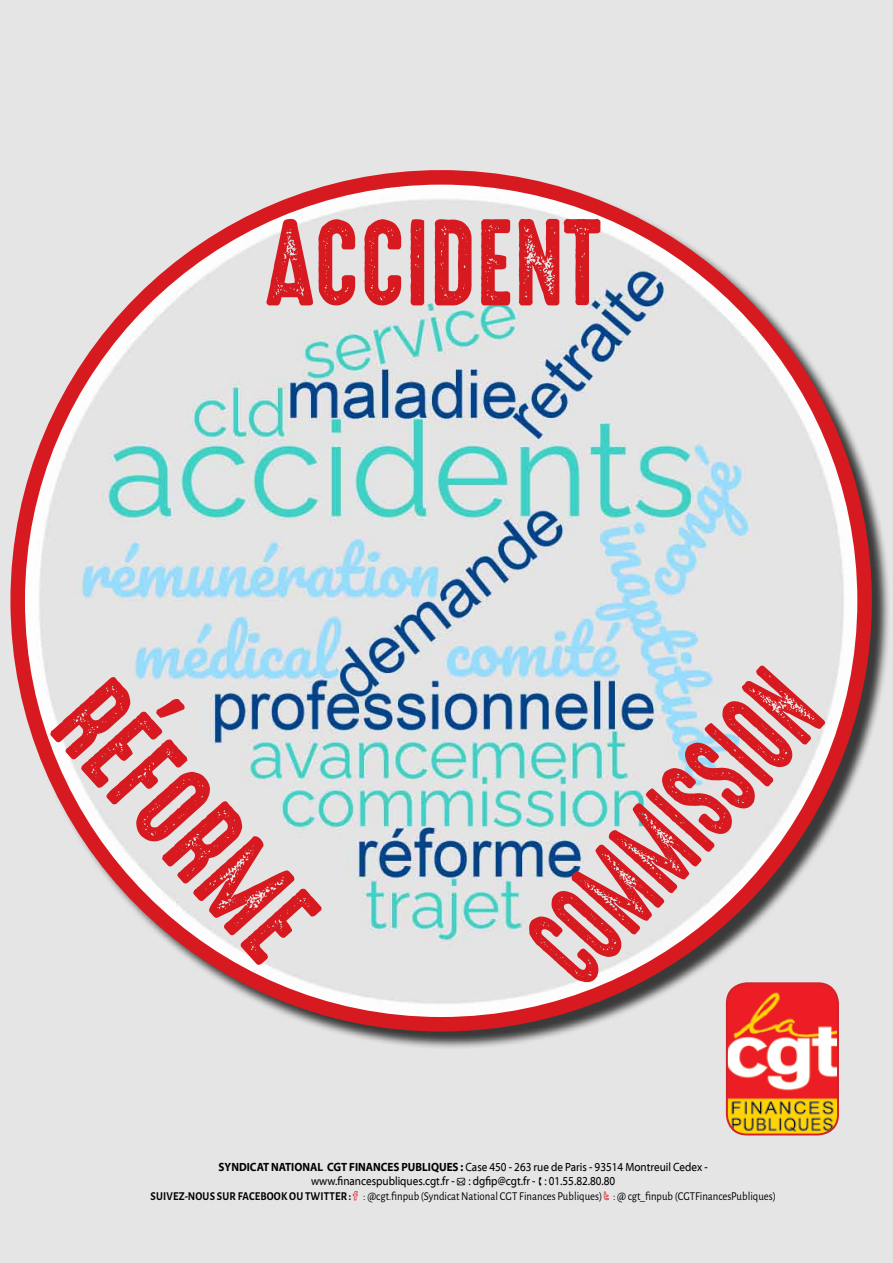
<style>
.page{position:relative;width:893px;height:1263px;background:#e5e5e5}
.page>*{position:absolute;margin:0;border:0;box-sizing:border-box;transform-origin:0 0}
.t1{font:110.7px "High Voltage Rough";color:#d71920;scale:.96 1}
.t2{font:110.7px "High Voltage Rough";color:#d71920;scale:.75 1}
.t3{font:12px/14.4px "Myriad Web Pro";color:#000;text-align:center;scale:.9 1}
.t4{font:12px "Alegreya Sans";color:#000;scale:.9 1}
.s1{font-weight:700}
</style>
<div class="page">
<div style="left:13px;top:172px;width:877px;height:878px;background:#000;opacity:.75"></div>
<img style="left:18px;top:177px;width:847px;height:847px;border-radius:423px">
<img style="left:727px;top:983px;width:111px;height:151px">
<div style="left:726px;top:982px;width:113px;height:153px;border:2px solid #d2232a;border-radius:20px"></div>
<h1 class="t1" style="left:265px;top:202px;width:353px">ACCIDENT</h1>
<h1 class="t1" style="left:122px;top:660px;width:337px;rotate:48deg">RÉFORME</h1>
<h1 class="t2" style="left:507px;top:923px;width:490px;rotate:-48deg">COMMISSION</h1>
<p class="t3" style="left:219px;top:1160px;width:545px"><span class="s1">SYNDICAT NATIONAL CGT FINANCES PUBLIQUES :</span> Case 450 - 263 rue de Paris - 93514 Montreuil Cedex - www.financespubliques.cgt.fr - ● : dgfip@cgt.fr - : 01.55.82.80.80</p>
<p class="t4" style="left:151px;top:1187px;width:593px"><span class="s1">SUIVEZ-NOUS SUR FACEBOOK OU TWITTER :</span> : @cgt.finpub (Syndicat National cgt finances publiques) : @ cgt_finpub (CGTF</p>
<p class="t4" style="left:700px;top:1187px;width:86px">inancesPubliques)</p>
</div>
